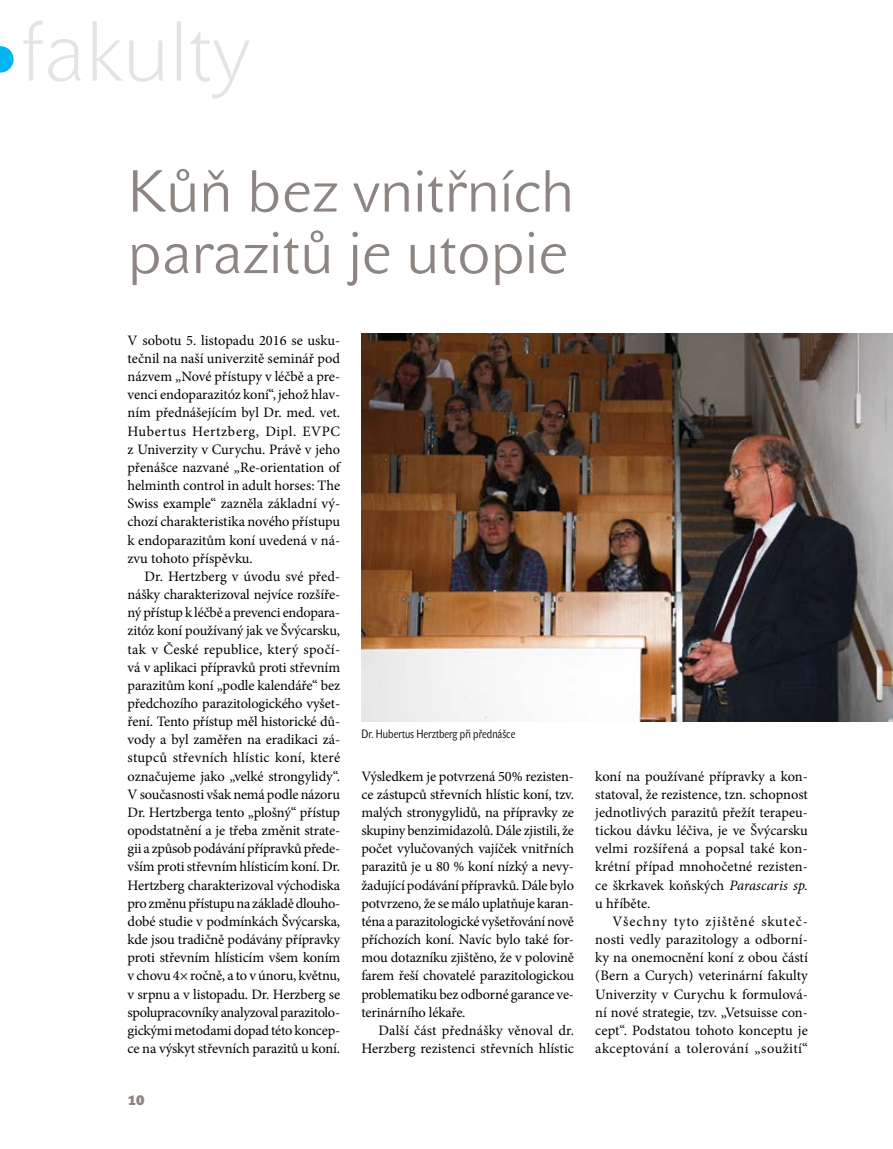
<style>
.page{position:relative;width:893px;height:1149px;background:#fff}
.page>*{position:absolute;margin:0;border:0;box-sizing:border-box;transform-origin:0 0}
.hore{font:84px "John Sans White Pro";color:#e6e3e1}
.nad1{font:58.5px/61.5px "John Sans Lite Pro";color:#8d8581}
.Normální{font:14.4px/18.1px "Minion Pro";color:#000;text-align:justify}
.t1{font:700 13.5px "John Sans Heavy Pro";color:#8d8581}
.popisek{font:12px "John Sans Cond Lite Pro";color:#000}
.s1{font-style:italic}
</style>
<div class="page">
<svg style="left:0;top:46px;width:14px;height:26px"></svg>
<img style="left:361px;top:333px;width:532px;height:388px">
<p class="hore" style="left:21px;top:3px;width:231px">fakulty</p>
<p class="nad1" style="left:128px;top:161px;width:448px">Kůň bez vnitřních parazitů je utopie</p>
<p class="Normální" style="left:128px;top:331px;width:214px">V sobotu 5. listopadu 2016 se usku&shy;tečnil na naší univerzitě seminář pod názvem „Nové přístupy v léčbě a pre&shy;venci endoparazitóz koní“, jehož hlav&shy;ním přednášejícím byl Dr. med. vet.<br>Hubertus Hertzberg, Dipl. EVPC z Univerzity v Curychu. Právě v jeho přenášce nazvané „Re-orientation of helminth control in adult horses: The Swiss example“ zazněla základní vý&shy;chozí charakteristika nového přístupu k endoparazitům koní uvedená v ná&shy;zvu tohoto příspěvku.</p>
<p class="Normální" style="left:128px;top:567px;width:214px;text-indent:17px">Dr. Hertzberg v úvodu své před&shy;nášky charakterizoval nejvíce rozšíře&shy;ný přístup k léčbě a prevenci endopara&shy;zitóz koní používaný jak ve Švýcarsku, tak v České republice, který spočí&shy;vá v aplikaci přípravků proti střevním parazitům koní „podle kalendáře“ bez předchozího parazitologického vyšet&shy;ření. Tento přístup měl historické dů&shy;vody a byl zaměřen na eradikaci zá&shy;stupců střevních hlístic koní, které označujeme jako „velké strongylidy“.<br>V současnosti však nemá podle názoru Dr. Hertzberga tento „plošný“ přístup opodstatnění a je třeba změnit strate&shy;gii a způsob podávání přípravků přede&shy;vším proti střevním hlísticím koní. Dr.<br>Hertzberg charakterizoval východiska pro změnu přístupu na základě dlouho&shy;dobé studie v podmínkách Švýcarska, kde jsou tradičně podávány přípravky proti střevním hlísticím všem koním v chovu 4× ročně, a to v únoru, květnu, v srpnu a v listopadu. Dr. Herzberg se spolupracovníky analyzoval parazitolo&shy;gickými metodami dopad této koncep&shy;ce na výskyt střevních parazitů u koní.</p>
<p class="t1" style="left:128px;top:1092px;width:18px">10</p>
<p class="popisek" style="left:361px;top:726px;width:155px">Dr. Hubertus Herztberg při přednášce</p>
<p class="Normální" style="left:361px;top:766px;width:214px">Výsledkem je potvrzená 50% rezisten&shy;ce zástupců střevních hlístic koní, tzv. malých stronygylidů, na přípravky ze skupiny benzimidazolů. Dále zjistili, že počet vylučovaných vajíček vnitřních parazitů je u 80 % koní nízký a nevy&shy;žadující podávání přípravků. Dále bylo potvrzeno, že se málo uplatňuje karan&shy;téna a parazitologické vyšetřování nově příchozích koní. Navíc bylo také for&shy;mou dotazníku zjištěno, že v polovině farem řeší chovatelé parazitologickou problematiku bez odborné garance ve&shy;terinárního lékaře.</p>
<p class="Normální" style="left:361px;top:1020px;width:214px;text-align:right">Další část přednášky věnoval dr.<br>Herzberg rezistenci střevních hlístic</p>
<p class="Normální" style="left:595px;top:766px;width:214px">koní na používané přípravky a kon&shy;statoval, že rezistence, tzn. schopnost jednotlivých parazitů přežít terapeu&shy;tickou dávku léčiva, je ve Švýcarsku velmi rozšířená a popsal také kon&shy;krétní případ mnohočetné rezisten&shy;ce škrkavek koňských <span class="s1">Parascaris sp. </span>u hříběte.</p>
<p class="Normální" style="left:595px;top:912px;width:214px;text-indent:17px">Všechny tyto zjištěné skuteč&shy;nosti vedly parazitology a odborní&shy;ky na onemocnění koní z obou částí (Bern a Curych) veterinární fakulty Univerzity v Curychu k formulová&shy;ní nové strategie, tzv. „Vetsuisse con&shy;cept“. Podstatou tohoto konceptu je akceptování a tolerování „soužití“</p>
</div>
